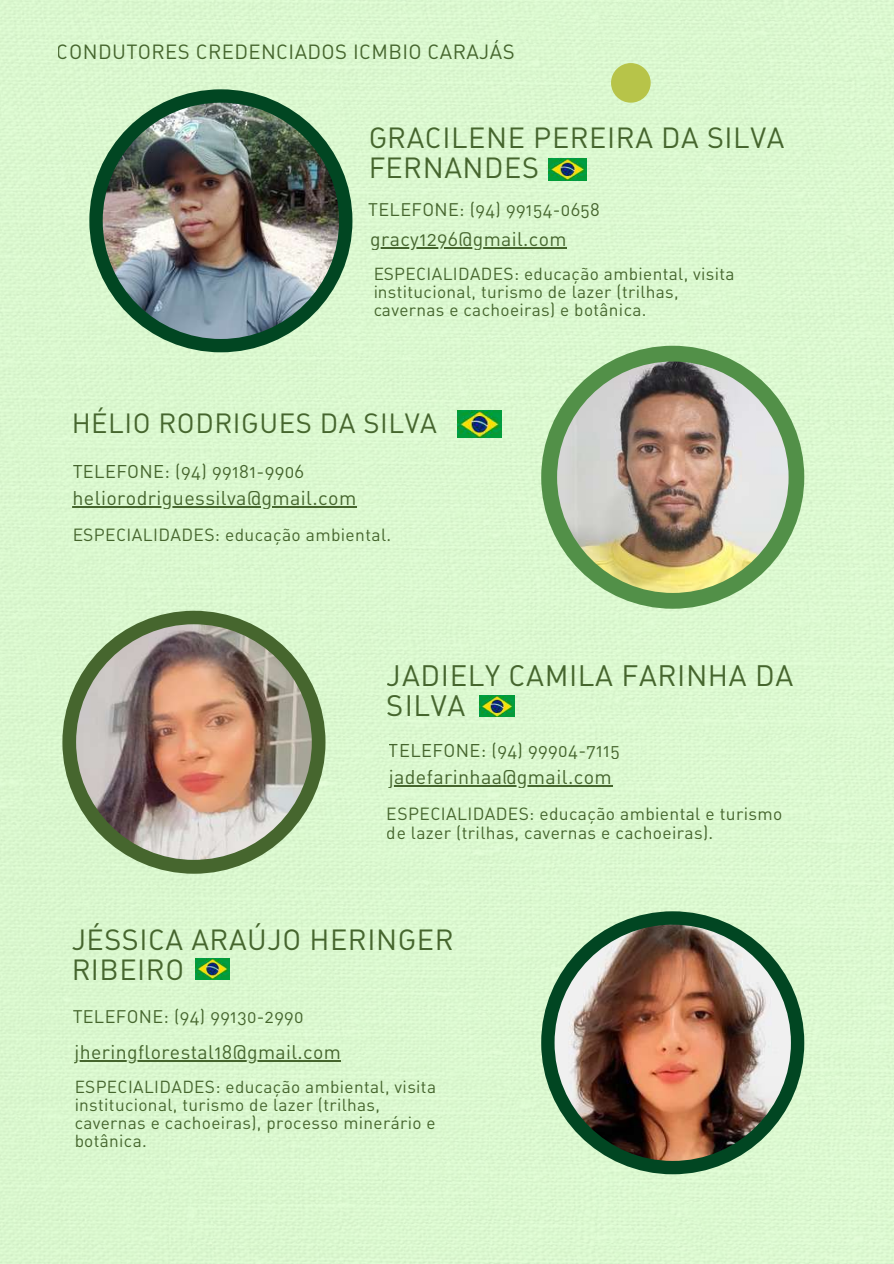
<style>
.page{position:relative;width:894px;height:1264px;background:#fff}
.page>*{position:absolute;margin:0;border:0;box-sizing:border-box;transform-origin:0 0}
.t1{font:29.25px/30.5px "DIN Regular Alternate";letter-spacing:.02em;color:#44642c}
.t2{font:28.8px/30px "DIN Regular Alternate";letter-spacing:.02em;color:#44642c}
.t3{font:27.45px "DIN Regular Alternate";letter-spacing:.02em;color:#44642c}
.t4{font:20.25px "DIN Regular Alternate";letter-spacing:.02em;color:#44642c}
.t5{font:19.65px "DIN Regular Alternate";letter-spacing:.02em;color:#44642c}
.t6{font:19.5px "DIN Regular Alternate";letter-spacing:.02em;color:#44642c}
.t7{font:18.3px "DIN Regular Alternate";letter-spacing:.02em;color:#44642c}
.t8{font:18px "DIN Regular Alternate";letter-spacing:.02em;color:#44642c}
.t9{font:17.4px/18.3px "DIN Regular Alternate";letter-spacing:.02em;color:#44642c}
.t10{font:17.25px/18px "DIN Regular Alternate";letter-spacing:.02em;color:#44642c}
</style>
<div class="page">
<div style="left:0;top:0;width:893px;height:1263px;background:#dbf8d0"></div>
<div style="left:89px;top:89px;width:263px;height:263px;background:#014622;border-radius:50%"></div>
<img style="left:103px;top:103px;width:236px;height:236px;border-radius:50%">
<div style="left:611px;top:63px;width:39px;height:40px;background:#b7c449;border-radius:50%"></div>
<hr style="left:370px;top:247px;width:197px;height:2px;background:#44642c">
<img style="left:549px;top:158px;width:37px;height:23px">
<div style="left:62px;top:610px;width:263px;height:263px;background:#46662e;border-radius:50%"></div>
<img style="left:76px;top:624px;width:236px;height:235px;border-radius:50%">
<div style="left:541px;top:346px;width:263px;height:262px;background:#529048;border-radius:50%"></div>
<img style="left:557px;top:361px;width:231px;height:232px;border-radius:50%">
<div style="left:541px;top:911px;width:263px;height:263px;background:#014622;border-radius:50%"></div>
<img style="left:554px;top:924px;width:236px;height:236px;border-radius:50%">
<hr style="left:72px;top:506px;width:284px;height:2px;background:#44642c">
<hr style="left:75px;top:1060px;width:266px;height:2px;background:#44642c">
<hr style="left:388px;top:785px;width:224px;height:2px;background:#44642c">
<img style="left:457px;top:410px;width:44px;height:27px">
<img style="left:479px;top:695px;width:35px;height:22px">
<img style="left:195px;top:958px;width:34px;height:21px">
<p class="t4" style="left:57px;top:39px;width:459px">CONDUTORES CREDENCIADOS ICMBIO CARAJÁS</p>
<h2 class="t2" style="left:368px;top:122px;width:417px">GRACILENE PEREIRA DA SILVA<br>FERNANDES</h2>
<p class="t8" style="left:368px;top:198px;width:233px">TELEFONE: (94) 99154-0658</p>
<p class="t6" style="left:370px;top:226px;width:198px">gracy1296@gmail.com</p>
<p class="t10" style="left:373px;top:264px;width:363px">ESPECIALIDADES: educação ambiental, visita institucional, turismo de lazer (trilhas, cavernas e cachoeiras) e botânica.</p>
<h3 class="t3" style="left:71px;top:406px;width:367px">HÉLIO RODRIGUES DA SILVA</h3>
<p class="t7" style="left:72px;top:459px;width:233px">TELEFONE: (94) 99181-9906</p>
<p class="t5" style="left:72px;top:485px;width:285px">heliorodriguessilva@gmail.com</p>
<p class="t9" style="left:72px;top:525px;width:320px">ESPECIALIDADES: educação ambiental.</p>
<h1 class="t1" style="left:387px;top:659px;width:407px">JADIELY CAMILA FARINHA DA<br>SILVA</h1>
<p class="t7" style="left:388px;top:738px;width:232px">TELEFONE: (94) 99904-7115</p>
<p class="t5" style="left:388px;top:764px;width:224px">jadefarinhaa@gmail.com</p>
<p class="t9" style="left:387px;top:804px;width:397px">ESPECIALIDADES: educação ambiental e turismo de lazer (trilhas, cavernas e cachoeiras).</p>
<h2 class="t2" style="left:71px;top:924px;width:383px">JÉSSICA ARAÚJO HERINGER<br>RIBEIRO</h2>
<p class="t8" style="left:72px;top:1005px;width:232px">TELEFONE: (94) 99130-2990</p>
<p class="t6" style="left:75px;top:1039px;width:268px">jheringflorestal18@gmail.com</p>
<p class="t10" style="left:75px;top:1077px;width:363px">ESPECIALIDADES: educação ambiental, visita institucional, turismo de lazer (trilhas, cavernas e cachoeiras), processo minerário e botânica.</p>
</div>
